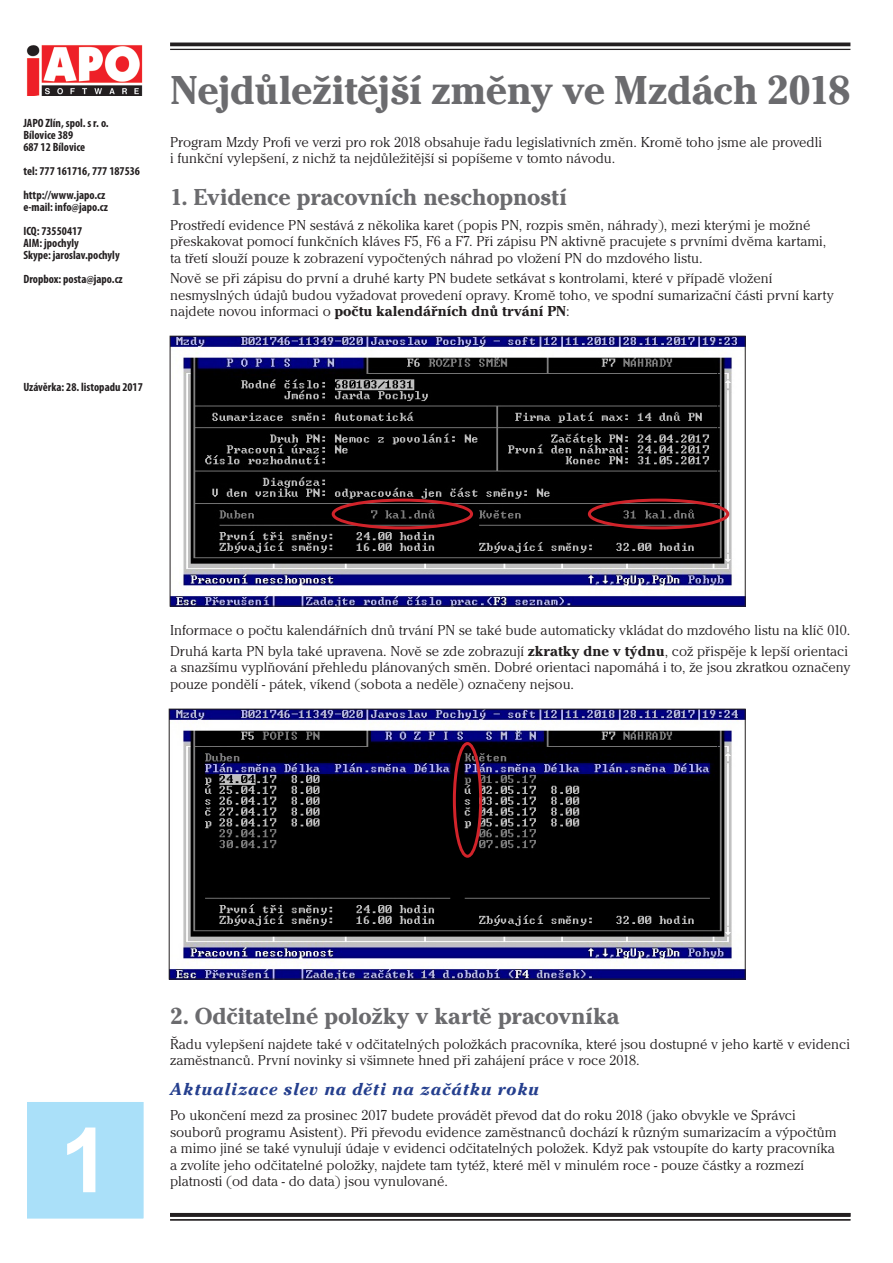
<style>
.page{position:relative;width:893px;height:1263px;background:#fff}
.page>*{position:absolute;margin:0;border:0;box-sizing:border-box;transform-origin:0 0}
.t1{font:700 90px "Arial";color:#fff}
.t2{font:700 42px "Cheltenham Itc TCE";letter-spacing:-.015em;color:#6b6b6e}
.t3{font:700 24px "Cheltenham Itc TCE";letter-spacing:-.01em;color:#6b6b6e}
.t4{font:italic 700 18px "Cheltenham Itc TCE";letter-spacing:.05em;color:#253f8e}
.t5{font:15px/16.5px "Cheltenham Itc TCE Ligh";color:#231f20}
.t6{font:700 condensed 12px/12px "Myriad Pro";color:#231f20}
.s1{font-family:"Cheltenham Itc TCE";font-weight:700}
</style>
<div class="page">
<img style="left:26px;top:45px;width:117px;height:51px">
<hr style="left:170px;top:43px;width:680px;height:3px;background:#231f20">
<hr style="left:170px;top:49px;width:680px;height:1px;background:#231f20">
<div style="left:26px;top:1100px;width:119px;height:120px;background:#aae0f9;border:2px solid #fff"></div>
<svg style="left:170px;top:1213px;width:680px;height:4px;background:#272324"></svg>
<hr style="left:170px;top:1219px;width:680px;height:1px;background:#231f20">
<img style="left:172px;top:338px;width:572px;height:266px">
<div style="left:170px;top:336px;width:576px;height:270px;border:1px solid #231f20"></div>
<div style="left:588px;top:499px;width:141px;height:30px;border:3px solid #d1232a;border-radius:50%"></div>
<div style="left:332px;top:499px;width:141px;height:30px;border:3px solid #d1232a;border-radius:50%"></div>
<img style="left:171px;top:711px;width:573px;height:266px">
<div style="left:169px;top:709px;width:577px;height:270px;border:1px solid #231f20"></div>
<div style="left:453px;top:742px;width:29px;height:116px;border:3px solid #d1232a;border-radius:50%"></div>
<p class="t6" style="left:23px;top:117px;width:87px">JAPO Zlín, spol. s r. o.<br>Bílovice 389<br>687 12 Bílovice</p>
<p class="t6" style="left:23px;top:159px;width:118px;line-height:24px">tel: 777 161716, 777 187536 http://www.japo.cz</p>
<p class="t6" style="left:23px;top:195px;width:86px;line-height:24px">e-mail: info@japo.cz<br>ICQ: 73550417</p>
<p class="t6" style="left:23px;top:237px;width:98px">AIM: jpochyly<br>Skype: jaroslav.pochyly</p>
<p class="t6" style="left:23px;top:273px;width:101px">Dropbox: posta@japo.cz</p>
<p class="t6" style="left:23px;top:381px;width:121px">Uzávěrka: 28. listopadu 2017</p>
<p class="t2" style="left:170px;top:66px;width:682px">Nejdůležitější změny ve Mzdách 2018</p>
<p class="t5" style="left:170px;top:134px;width:653px">Program Mzdy Profi ve verzi pro rok 2018 obsahuje řadu legislativních změn. Kromě toho jsme ale provedli i funkční vylepšení, z nichž ta nejdůležitější si popíšeme v tomto návodu.</p>
<p class="t3" style="left:170px;top:183px;width:398px">1. Evidence pracovních neschopností</p>
<p class="t5" style="left:170px;top:217px;width:658px">Prostředí evidence PN sestává z několika karet (popis PN, rozpis směn, náhrady), mezi kterými je možné přeskakovat pomocí funkčních kláves F5, F6 a F7. Při zápisu PN aktivně pracujete s prvními dvěma kartami, ta třetí slouží pouze k zobrazení vypočtených náhrad po vložení PN do mzdového listu.</p>
<p class="t5" style="left:170px;top:270px;width:665px">Nově se při zápisu do první a druhé karty PN budete setkávat s kontrolami, které v případě vložení nesmyslných údajů budou vyžadovat provedení opravy. Kromě toho, ve spodní sumarizační části první karty najdete novou informaci o <span class="s1">počtu kalendářních dnů trvání PN</span>:</p>
<p class="t5" style="left:170px;top:622px;width:682px">Informace o počtu kalendářních dnů trvání PN se také bude automaticky vkládat do mzdového listu na klíč 010.</p>
<p class="t5" style="left:170px;top:642px;width:682px">Druhá karta PN byla také upravena. Nově se zde zobrazují <span class="s1">zkratky dne v týdnu</span>, což přispěje k lepší orientaci a snazšímu vyplňování přehledu plánovaných směn. Dobré orientaci napomáhá i to, že jsou zkratkou označeny pouze pondělí - pátek, víkend (sobota a neděle) označeny nejsou.</p>
<p class="t1" style="left:60px;top:1101px;width:52px">1</p>
<p class="t3" style="left:170px;top:1001px;width:451px">2. Odčitatelné položky v kartě pracovníka</p>
<p class="t5" style="left:170px;top:1035px;width:681px">Řadu vylepšení najdete také v odčitatelných položkách pracovníka, které jsou dostupné v jeho kartě v evidenci zaměstnanců. První novinky si všimnete hned při zahájení práce v roce 2018.</p>
<p class="t4" style="left:170px;top:1079px;width:370px">Aktualizace slev na děti na začátku roku</p>
<p class="t5" style="left:170px;top:1107px;width:668px">Po ukončení mezd za prosinec 2017 budete provádět převod dat do roku 2018 (jako obvykle ve Správci souborů programu Asistent). Při převodu evidence zaměstnanců dochází k různým sumarizacím a výpočtům a mimo jiné se také vynulují údaje v evidenci odčitatelných položek. Když pak vstoupíte do karty pracovníka a zvolíte jeho odčitatelné položky, najdete tam tytéž, které měl v minulém roce - pouze částky a rozmezí platnosti (od data - do data) jsou vynulované.</p>
</div>
